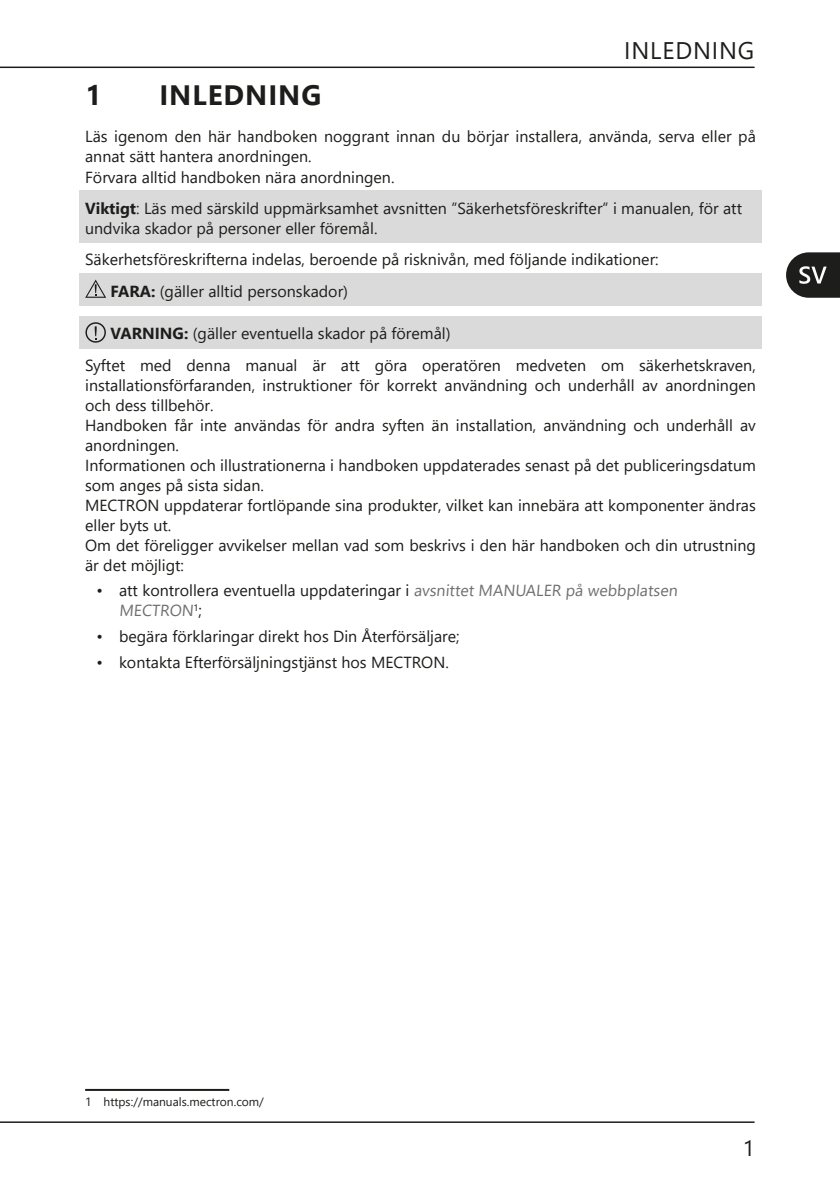
<style>
.page{position:relative;width:840px;height:1191px;background:#fff}
.page>*{position:absolute;margin:0;border:0;box-sizing:border-box;transform-origin:0 0}
.t1{font:700 28px "Segoe UI";letter-spacing:.035em;color:#1d1d1b}
.t2{font:24px "Segoe UI";color:#1d1d1b}
.t3{font:22px "Segoe UI";color:#1d1d1b}
.Testo{font:16px/20px "Segoe UI";color:#1d1d1b}
.Testo_Note{font:16px/20px "Segoe UI";color:#1d1d1b}
.Nota_piè_di_pagina{font:12px "Segoe UI";color:#1d1d1b}
.s1{font-weight:700}
.s2{color:#70706f}
</style>
<div class="page">
<hr style="left:0;top:67px;width:753px;height:1px;background:#1d1d1b">
<hr style="left:0;top:1121px;width:753px;height:2px;background:#1d1d1b">
<svg style="left:786px;top:252px;width:53px;height:46px;background:#454544"></svg>
<hr style="left:85px;top:1089px;width:144px;height:2px;background:#1d1d1b">
<div style="left:79px;top:191px;width:682px;height:52px;background:#dadada"></div>
<div style="left:79px;top:273px;width:682px;height:32px;background:#dadada"></div>
<div style="left:79px;top:316px;width:682px;height:32px;background:#dadada"></div>
<svg style="left:85px;top:279px;width:21px;height:19px"></svg>
<svg style="left:85px;top:322px;width:21px;height:21px"></svg>
<p class="t1" style="left:86px;top:69px;width:18px">1</p>
<p class="t1" style="left:159px;top:69px;width:163px">INLEDNING</p>
<h2 class="t2" style="left:623px;top:28px;width:24px">Inledning</h2>
<p class="Testo" style="left:85px;top:125px;width:671px">Läs igenom den här handboken noggrant innan du börjar installera, använda, serva eller på annat sätt hantera anordningen.</p>
<p class="Testo" style="left:85px;top:165px;width:311px">Förvara alltid handboken nära anordningen.</p>
<p class="Testo_Note" style="left:85px;top:197px;width:658px"><span class="s1">Viktigt</span>: Läs med särskild uppmärksamhet avsnitten ”Säkerhetsföreskrifter” i manualen, för att undvika skador på personer eller föremål.</p>
<p class="Testo" style="left:85px;top:248px;width:574px">Säkerhetsföreskrifterna indelas, beroende på risknivån, med följande indikationer:</p>
<p class="Testo_Note" style="left:111px;top:279px;width:239px"><span class="s1">FARA:</span> (gäller alltid personskador)</p>
<p class="Testo_Note" style="left:111px;top:322px;width:341px"><span class="s1">VARNING:</span> (gäller eventuella skador på föremål)</p>
<p class="Testo" style="left:85px;top:353px;width:672px;text-align:justify">Syftet med denna manual är att göra operatören medveten om säkerhetskraven, installationsförfaranden, instruktioner för korrekt användning och underhåll av anordningen och dess tillbehör.</p>
<p class="Testo" style="left:85px;top:413px;width:671px">Handboken får inte användas för andra syften än installation, användning och underhåll av anordningen.</p>
<p class="Testo" style="left:85px;top:453px;width:671px">Informationen och illustrationerna i handboken uppdaterades senast på det publiceringsdatum som anges på sista sidan.</p>
<p class="Testo" style="left:85px;top:493px;width:672px">MECTRON uppdaterar fortlöpande sina produkter, vilket kan innebära att komponenter ändras eller byts ut.</p>
<p class="Testo" style="left:85px;top:533px;width:671px">Om det föreligger avvikelser mellan vad som beskrivs i den här handboken och din utrustning är det möjligt:</p>
<p class="Testo" style="left:119px;top:579px;width:562px;text-indent:-23px">• att kontrollera eventuella uppdateringar i <span class="s2">avsnittet MANUALER på webbplatsen<br>MECTRON</span><sup>1</sup>;</p>
<p class="Testo" style="left:96px;top:625px;width:364px">• begära förklaringar direkt hos Din Återförsäljare;</p>
<p class="Testo" style="left:96px;top:650px;width:353px">• kontakta Efterförsäljningstjänst hos MECTRON.</p>
<p class="Nota_piè_di_pagina" style="left:85px;top:1090px;width:180px">1 https://manuals.mectron.com/</p>
<h3 class="t3" style="left:742px;top:1127px;width:13px">1</h3>
</div>
